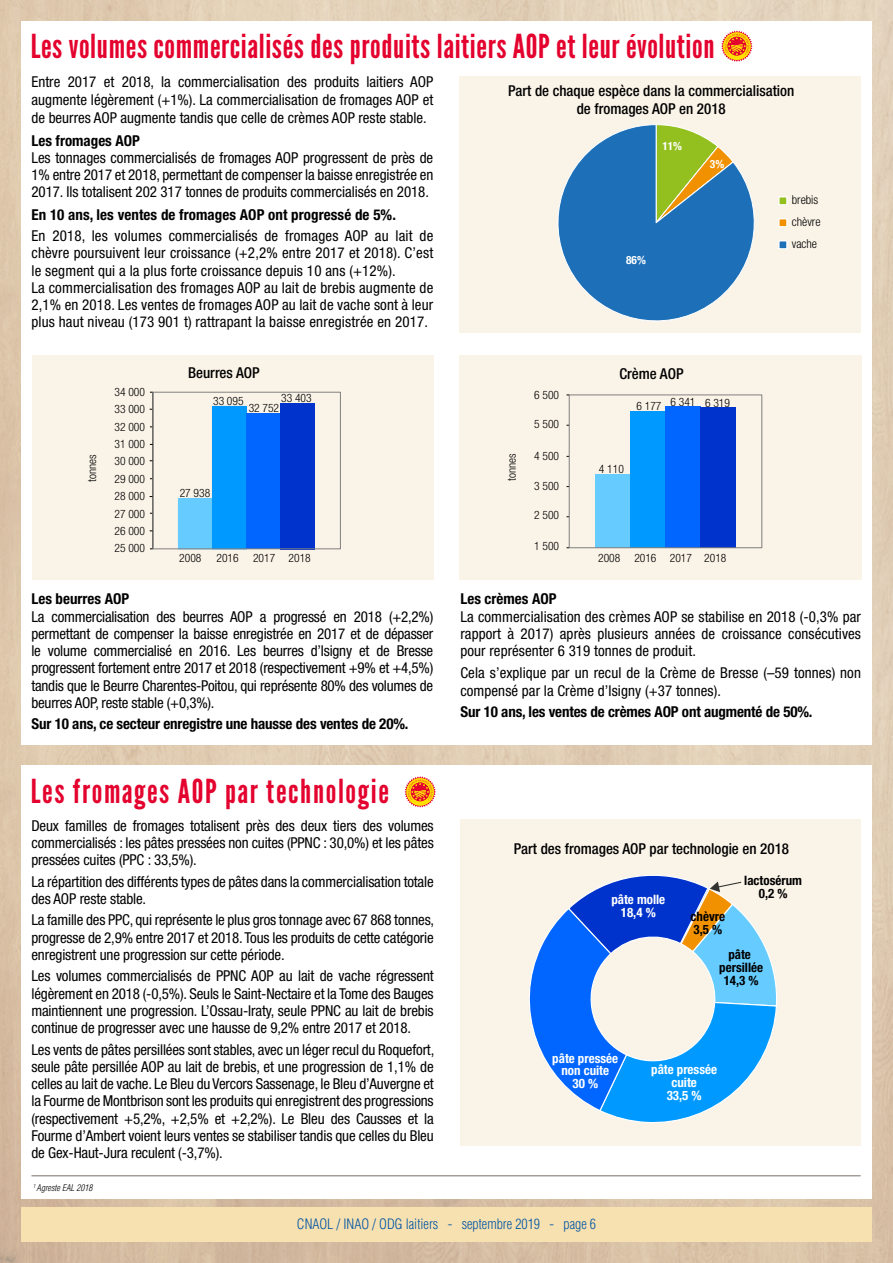
<style>
.page{position:relative;width:893px;height:1263px;background:#fff}
.page>*{position:absolute;margin:0;border:0;box-sizing:border-box;transform-origin:0 0}
.t1{font:33px "League Gothic";letter-spacing:.02em;color:#e4032e}
.t2{font:33px "League Gothic";letter-spacing:.05em;color:#e4032e}
.t3{font:condensed 15px/17.2px "Helvetica Neue LT Std";color:#000;text-align:justify}
.t4{font:700 condensed 15px "Helvetica Neue LT Std";letter-spacing:-.01em;color:#000}
.t5{font:500 condensed 15px/18px "Helvetica Neue LT Std";color:#000;text-align:center}
.t6{font:300 condensed 13.95px "Helvetica LT Std";color:#0055a3}
.t7{font:700 condensed 12.9px/12.9px "Helvetica Neue LT Std";color:#fff;text-align:center}
.t8{font:700 condensed 12.9px/12.9px "Helvetica Neue LT Std";color:#000;text-align:center}
.t9{font:300 condensed 12.15px/22px "Helvetica Neue LT Std";color:#000}
.t10{font:300 condensed 11.55px "Helvetica Neue LT Std";color:#000}
.t11{font:700 condensed 11.4px "Helvetica Neue LT Std";color:#fff}
.t12{font:italic 300 condensed 9px "Helvetica LT Std";color:#000}
</style>
<div class="page">
<img style="left:0;top:0;width:893px;height:1263px">
<div style="left:21px;top:1207px;width:851px;height:34px;background:#f8e1b0"></div>
<div style="left:21px;top:21px;width:850px;height:724px;background:#fff"></div>
<svg style="left:721px;top:30px;width:32px;height:32px"></svg>
<div style="left:459px;top:77px;width:402px;height:256px;background:#faf3e8"></div>
<svg style="left:557px;top:124px;width:198px;height:198px"></svg>
<div style="left:779px;top:197px;width:8px;height:8px;background:#93c01f"></div>
<div style="left:779px;top:197px;width:8px;height:8px;border:1px solid #fff"></div>
<div style="left:779px;top:219px;width:8px;height:8px;background:#f29100"></div>
<div style="left:779px;top:218px;width:8px;height:9px;border:1px solid #fff"></div>
<div style="left:779px;top:241px;width:8px;height:8px;background:#1d70b7"></div>
<div style="left:779px;top:241px;width:8px;height:8px;border:1px solid #fff"></div>
<div style="left:459px;top:355px;width:402px;height:225px;background:#faf3e8"></div>
<div style="left:595px;top:474px;width:35px;height:74px;background:#6cf"></div>
<div style="left:630px;top:411px;width:35px;height:137px;background:#09f"></div>
<div style="left:665px;top:406px;width:35px;height:142px;background:#06f"></div>
<div style="left:700px;top:408px;width:35px;height:140px;background:#03c"></div>
<div style="left:569px;top:395px;width:193px;height:153px;border:1px solid #808080"></div>
<div style="left:32px;top:355px;width:402px;height:225px;background:#faf3e8"></div>
<div style="left:178px;top:498px;width:34px;height:51px;background:#6cf"></div>
<div style="left:212px;top:406px;width:35px;height:143px;background:#09f"></div>
<div style="left:212px;top:406px;width:35px;height:143px;border:1px solid #09f"></div>
<div style="left:247px;top:413px;width:34px;height:136px;background:#06f"></div>
<div style="left:280px;top:403px;width:35px;height:146px;background:#03c"></div>
<div style="left:153px;top:392px;width:188px;height:157px;border:1px solid #808080"></div>
<div style="left:21px;top:765px;width:851px;height:434px;background:#fff"></div>
<div style="left:460px;top:819px;width:401px;height:327px;background:#faf3e8"></div>
<svg style="left:529px;top:875px;width:248px;height:248px"></svg>
<svg style="left:404px;top:776px;width:32px;height:31px"></svg>
<hr style="left:31px;top:1175px;width:830px;height:1px;background:#796f67">
<h1 class="t1" style="left:31px;top:26px;width:685px">Les volumes commercialisés des produits laitiers AOP et leur évolution</h1>
<p class="t3" style="left:31px;top:73px;width:403px;line-height:18px">Entre 2017 et 2018, la commercialisation des produits laitiers AOP augmente légèrement (+1%). La commercialisation de fromages AOP et de beurres AOP augmente tandis que celle de crèmes AOP reste stable.</p>
<p class="t4" style="left:31px;top:131px;width:110px">Les fromages AOP</p>
<p class="t3" style="left:31px;top:149px;width:403px">Les tonnages commercialisés de fromages AOP progressent de près de 1% entre 2017 et 2018, permettant de compenser la baisse enregistrée en 2017. Ils totalisent 202 317 tonnes de produits commercialisés en 2018.</p>
<p class="t4" style="left:31px;top:205px;width:366px">En 10 ans, les ventes de fromages AOP ont progressé de 5%.</p>
<p class="t3" style="left:31px;top:227px;width:403px;text-align:left">En 2018, les volumes commercialisés de fromages AOP au lait de chèvre poursuivent leur croissance (+2,2% entre 2017 et 2018). C’est le segment qui a la plus forte croissance depuis 10 ans (+12%).<br>La commercialisation des fromages AOP au lait de brebis augmente de 2,1% en 2018. Les ventes de fromages AOP au lait de vache sont à leur plus haut niveau (173 901 t) rattrapant la baisse enregistrée en 2017.</p>
<p class="t5" style="left:508px;top:81px;width:288px">Part de chaque espèce dans la commercialisation de fromages AOP en 2018</p>
<p class="t11" style="left:662px;top:139px;width:21px">11%</p>
<p class="t11" style="left:710px;top:157px;width:16px">3%</p>
<p class="t9" style="left:792px;top:189px;width:30px">brebis chèvre vache</p>
<p class="t11" style="left:626px;top:253px;width:21px">86%</p>
<p class="t10" style="left:85px;top:482px;width:29px;rotate:-90deg">tonnes</p>
<p class="t10" style="left:114px;top:385px;width:32px">34 000</p>
<p class="t10" style="left:114px;top:402px;width:32px">33 000</p>
<p class="t10" style="left:114px;top:420px;width:32px">32 000</p>
<p class="t10" style="left:114px;top:437px;width:32px">31 000</p>
<p class="t10" style="left:114px;top:455px;width:32px">30 000</p>
<p class="t10" style="left:114px;top:472px;width:32px">29 000</p>
<p class="t10" style="left:114px;top:489px;width:32px">28 000</p>
<p class="t10" style="left:114px;top:507px;width:32px">27 000</p>
<p class="t10" style="left:114px;top:524px;width:32px">26 000</p>
<p class="t10" style="left:114px;top:542px;width:32px">25 000</p>
<p class="t5" style="left:188px;top:364px;width:73px">Beurres AOP</p>
<p class="t10" style="left:281px;top:392px;width:32px">33 403</p>
<p class="t10" style="left:213px;top:394px;width:32px">33 095</p>
<p class="t10" style="left:249px;top:402px;width:32px">32 752</p>
<p class="t10" style="left:180px;top:486px;width:32px">27 938</p>
<p class="t10" style="left:179px;top:551px;width:24px">2008</p>
<p class="t10" style="left:217px;top:551px;width:96px">2016 2017 2018</p>
<p class="t4" style="left:31px;top:590px;width:99px">Les beurres AOP</p>
<p class="t3" style="left:31px;top:608px;width:403px">La commercialisation des beurres AOP a progressé en 2018 (+2,2%) permettant de compenser la baisse enregistrée en 2017 et de dépasser le volume commercialisé en 2016. Les beurres d’Isigny et de Bresse progressent fortement entre 2017 et 2018 (respectivement +9% et +4,5%) tandis que le Beurre Charentes-Poitou, qui représente 80% des volumes de beurres AOP, reste stable (+0,3%).</p>
<p class="t4" style="left:31px;top:715px;width:379px">Sur 10 ans, ce secteur enregistre une hausse des ventes de 20%.</p>
<h1 class="t2" style="left:31px;top:771px;width:360px">Les fromages AOP par technologie</h1>
<p class="t3" style="left:31px;top:816px;width:404px">Deux familles de fromages totalisent près des deux tiers des volumes commercialisés : les pâtes pressées non cuites (PPNC : 30,0%) et les pâtes pressées cuites (PPC : 33,5%).</p>
<p class="t3" style="left:31px;top:872px;width:404px">La répartition des différents types de pâtes dans la commercialisation totale des AOP reste stable.</p>
<p class="t3" style="left:31px;top:911px;width:404px">La famille des PPC, qui représente le plus gros tonnage avec 67 868 tonnes, progresse de 2,9% entre 2017 et 2018. Tous les produits de cette catégorie enregistrent une progression sur cette période.</p>
<p class="t3" style="left:31px;top:967px;width:404px">Les volumes commercialisés de PPNC AOP au lait de vache régressent légèrement en 2018 (-0,5%). Seuls le Saint-Nectaire et la Tome des Bauges maintiennent une progression. L’Ossau-Iraty, seule PPNC au lait de brebis continue de progresser avec une hausse de 9,2% entre 2017 et 2018.</p>
<p class="t3" style="left:31px;top:1040px;width:404px">Les vents de pâtes persillées sont stables, avec un léger recul du Roquefort, seule pâte persillée AOP au lait de brebis, et une progression de 1,1% de celles au lait de vache. Le Bleu du Vercors Sassenage, le Bleu d’Auvergne et la Fourme de Montbrison sont les produits qui enregistrent des progressions (respectivement +5,2%, +2,5% et +2,2%). Le Bleu des Causses et la Fourme d’Ambert voient leurs ventes se stabiliser tandis que celles du Bleu de Gex-Haut-Jura reculent (-3,7%).</p>
<p class="t12" style="left:33px;top:1182px;width:61px"><sup>1</sup> Agreste EAL 201 8</p>
<p class="t10" style="left:505px;top:481px;width:29px;rotate:-90deg">tonnes</p>
<p class="t10" style="left:534px;top:388px;width:26px">6 500</p>
<p class="t10" style="left:534px;top:417px;width:26px">5 500</p>
<p class="t10" style="left:534px;top:449px;width:26px">4 500</p>
<p class="t10" style="left:534px;top:479px;width:26px">3 500</p>
<p class="t10" style="left:534px;top:508px;width:26px">2 500</p>
<p class="t10" style="left:534px;top:540px;width:26px">1 500</p>
<p class="t5" style="left:619px;top:365px;width:66px">Crème AOP</p>
<p class="t10" style="left:636px;top:396px;width:95px">6 177 6 341 6 319</p>
<p class="t10" style="left:599px;top:462px;width:26px">4 110</p>
<p class="t10" style="left:598px;top:551px;width:24px">2008</p>
<p class="t10" style="left:634px;top:551px;width:94px">2016 2017 2018</p>
<p class="t4" style="left:460px;top:590px;width:98px">Les crèmes AOP</p>
<p class="t3" style="left:460px;top:608px;width:402px">La commercialisation des crèmes AOP se stabilise en 2018 (-0,3% par rapport à 2017) après plusieurs années de croissance consécutives pour représenter 6 319 tonnes de produit.</p>
<p class="t3" style="left:460px;top:663px;width:402px;line-height:18px">Cela s’explique par un recul de la Crème de Bresse (–59 tonnes) non compensé par la Crème d’Isigny (+37 tonnes).</p>
<p class="t4" style="left:460px;top:703px;width:354px">Sur 10 ans, les ventes de crèmes AOP ont augmenté de 50%.</p>
<p class="t5" style="left:514px;top:840px;width:277px">Part des fromages AOP par technologie en 2018</p>
<p class="t7" style="left:611px;top:893px;width:55px">pâte molle<br>18,4 %</p>
<p class="t8" style="left:744px;top:874px;width:59px">lactosérum<br>0,2 %</p>
<p class="t8" style="left:691px;top:910px;width:36px;text-align:left">chèvre<br>3,5 %</p>
<p class="t8" style="left:719px;top:948px;width:45px">pâte persillée<br>14,3 %</p>
<p class="t7" style="left:552px;top:1051px;width:67px">pâte pressée non cuite<br>30 %</p>
<p class="t7" style="left:651px;top:1063px;width:67px">pâte pressée cuite<br>33,5 %</p>
<p class="t6" style="left:297px;top:1215px;width:301px">CNAOL / INAO / ODG laitiers - septembre 2019 - page 6</p>
</div>
